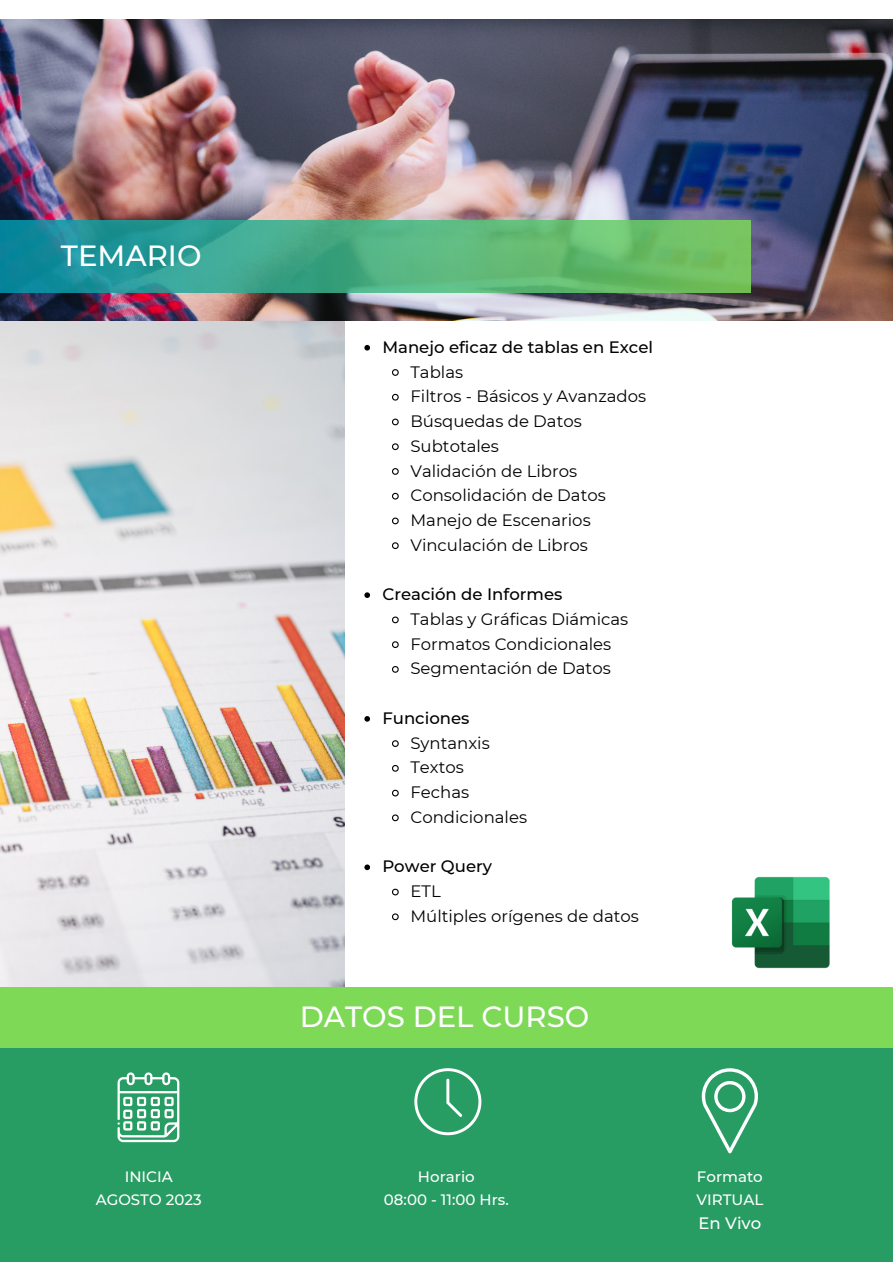
<style>
.page{position:relative;width:893px;height:1264px;background:#fff}
.page>*{position:absolute;margin:0;border:0;box-sizing:border-box;transform-origin:0 0}
.t1{font:500 29.1px "Montserrat";color:#fff}
.t2{font:16.5px "Montserrat";color:#000}
.t3{font:500 16.5px "Montserrat";color:#000}
.t4{font:500 16.5px "Montserrat";color:#fff}
.t5{font:500 15px "Montserrat";color:#fff}
</style>
<div class="page">
<img style="left:0;top:320px;width:344px;height:667px">
<img style="left:0;top:20px;width:892px;height:300px">
<div style="left:0;top:1037px;width:892px;height:225px;background:#279c63"></div>
<svg style="left:117px;top:1072px;width:62px;height:70px"></svg>
<svg style="left:414px;top:1068px;width:67px;height:67px"></svg>
<svg style="left:701px;top:1068px;width:57px;height:85px"></svg>
<svg style="left:0;top:220px;width:750px;height:72px"></svg>
<div style="left:0;top:987px;width:892px;height:60px;background:#7ed957"></div>
<svg style="left:364px;top:345px;width:6px;height:5px"></svg>
<svg style="left:392px;top:369px;width:7px;height:7px"></svg>
<svg style="left:392px;top:393px;width:7px;height:8px"></svg>
<svg style="left:392px;top:418px;width:7px;height:8px"></svg>
<svg style="left:392px;top:443px;width:7px;height:8px"></svg>
<svg style="left:392px;top:468px;width:7px;height:7px"></svg>
<svg style="left:392px;top:492px;width:7px;height:8px"></svg>
<svg style="left:392px;top:517px;width:7px;height:8px"></svg>
<svg style="left:392px;top:542px;width:7px;height:8px"></svg>
<svg style="left:364px;top:592px;width:6px;height:6px"></svg>
<svg style="left:392px;top:616px;width:7px;height:8px"></svg>
<svg style="left:392px;top:641px;width:7px;height:7px"></svg>
<svg style="left:392px;top:666px;width:7px;height:7px"></svg>
<svg style="left:364px;top:716px;width:6px;height:5px"></svg>
<svg style="left:392px;top:740px;width:7px;height:7px"></svg>
<svg style="left:392px;top:765px;width:7px;height:7px"></svg>
<svg style="left:392px;top:789px;width:7px;height:8px"></svg>
<svg style="left:392px;top:814px;width:7px;height:8px"></svg>
<svg style="left:364px;top:864px;width:6px;height:6px"></svg>
<svg style="left:392px;top:888px;width:7px;height:8px"></svg>
<svg style="left:392px;top:913px;width:7px;height:8px"></svg>
<img style="left:731px;top:876px;width:99px;height:93px">
<p class="t1" style="left:61px;top:238px;width:142px">TEMARIO</p>
<p class="t5" style="left:125px;top:1167px;width:50px">INICIA</p>
<p class="t5" style="left:96px;top:1190px;width:107px">AGOSTO 2023</p>
<p class="t3" style="left:382px;top:337px;width:272px">Manejo eficaz de tablas en Excel</p>
<p class="t2" style="left:410px;top:361px;width:54px">Tablas</p>
<p class="t2" style="left:410px;top:386px;width:237px">Filtros - Básicos y Avanzados</p>
<p class="t2" style="left:410px;top:411px;width:173px">Búsquedas de Datos</p>
<p class="t2" style="left:410px;top:436px;width:90px">Subtotales</p>
<p class="t2" style="left:410px;top:460px;width:168px">Validación de Libros</p>
<p class="t2" style="left:410px;top:485px;width:197px">Consolidación de Datos</p>
<p class="t2" style="left:410px;top:510px;width:182px">Manejo de Escenarios</p>
<p class="t2" style="left:410px;top:535px;width:179px">Vinculación de Libros</p>
<p class="t3" style="left:382px;top:584px;width:181px">Creación de Informes</p>
<p class="t2" style="left:410px;top:609px;width:219px">Tablas y Gráficas Diámicas</p>
<p class="t2" style="left:410px;top:633px;width:202px">Formatos Condicionales</p>
<p class="t2" style="left:410px;top:658px;width:202px">Segmentación de Datos</p>
<p class="t3" style="left:382px;top:708px;width:89px">Funciones</p>
<p class="t2" style="left:410px;top:732px;width:81px">Syntanxis</p>
<p class="t2" style="left:410px;top:757px;width:55px">Textos</p>
<p class="t2" style="left:410px;top:782px;width:60px">Fechas</p>
<p class="t2" style="left:410px;top:807px;width:118px">Condicionales</p>
<p class="t3" style="left:382px;top:856px;width:111px">Power Query</p>
<p class="t2" style="left:410px;top:881px;width:32px">ETL</p>
<p class="t2" style="left:410px;top:905px;width:230px">Múltiples orígenes de datos</p>
<p class="t1" style="left:300px;top:999px;width:291px">DATOS DEL CURSO</p>
<p class="t5" style="left:418px;top:1167px;width:58px">Horario</p>
<p class="t5" style="left:384px;top:1190px;width:126px">08:00 - 11:00 Hrs.</p>
<p class="t5" style="left:697px;top:1167px;width:67px">Formato</p>
<p class="t5" style="left:696px;top:1190px;width:68px">VIRTUAL</p>
<p class="t4" style="left:698px;top:1213px;width:64px">En Vivo</p>
</div>
